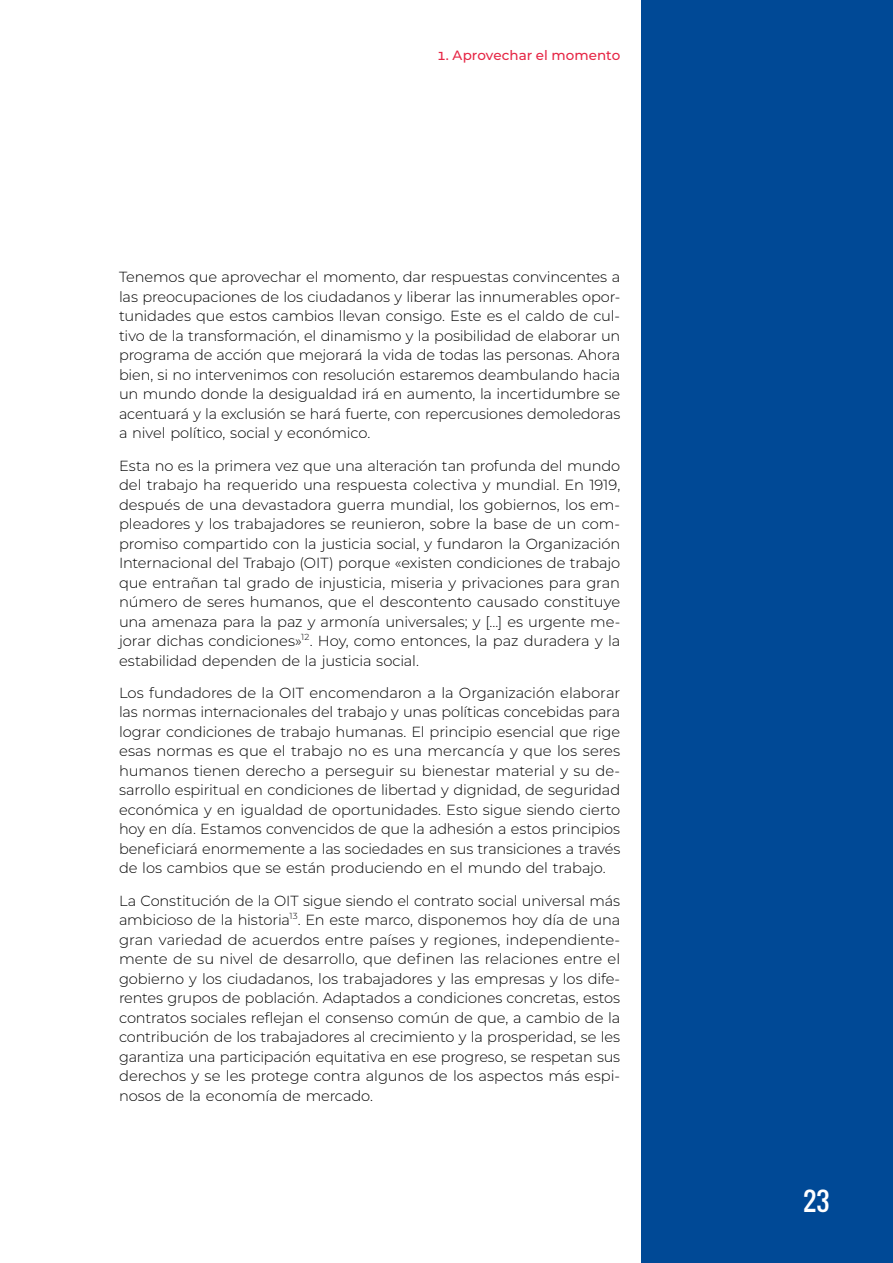
<style>
.page{position:relative;width:893px;height:1263px;background:#fff}
.page>*{position:absolute;margin:0;border:0;box-sizing:border-box;transform-origin:0 0}
.t1{font:25.5px "Oswald";color:#fff}
.t2{font:300 14.7px/19.5px "Montserrat";letter-spacing:-.01em;color:#000;text-align:justify}
.t3{font:500 13.5px "Montserrat";color:#e62645}
</style>
<div class="page">
<div style="left:641px;top:0;width:252px;height:1263px;background:#004996"></div>
<p class="t3" style="left:437px;top:46px;width:185px">1. Aprovechar el momento</p>
<p class="t2" style="left:119px;top:267px;width:503px">Tenemos que aprovechar el momento, dar respuestas convincentes a las preocupaciones de los ciudadanos y liberar las innumerables opor&shy;tunidades que estos cambios llevan consigo. Este es el caldo de cul&shy;tivo de la transformación, el dinamismo y la posibilidad de elaborar un programa de acción que mejorará la vida de todas las personas. Ahora bien, si no intervenimos con resolución estaremos deambulando hacia un mundo donde la desigualdad irá en aumento, la incertidumbre se acentuará y la exclusión se hará fuerte, con repercusiones demoledoras a nivel político, social y económico.</p>
<p class="t2" style="left:119px;top:455px;width:503px">Esta no es la primera vez que una alteración tan profunda del mundo del trabajo ha requerido una respuesta colectiva y mundial. En 1919, después de una devastadora guerra mundial, los gobiernos, los em&shy;pleadores y los trabajadores se reunieron, sobre la base de un com&shy;promiso compartido con la justicia social, y fundaron la Organización Internacional del Trabajo (OIT) porque «existen condiciones de trabajo que entrañan tal grado de injusticia, miseria y privaciones para gran número de seres humanos, que el descontento causado constituye una amenaza para la paz y armonía universales; y […] es urgente me&shy;jorar dichas condiciones»<sup>12</sup>. Hoy, como entonces, la paz duradera y la estabilidad dependen de la justicia social.</p>
<p class="t2" style="left:119px;top:682px;width:503px">Los fundadores de la OIT encomendaron a la Organización elaborar las normas internacionales del trabajo y unas políticas concebidas para lograr condiciones de trabajo humanas. El principio esencial que rige esas normas es que el trabajo no es una mercancía y que los seres humanos tienen derecho a perseguir su bienestar material y su de&shy;sarrollo espiritual en condiciones de libertad y dignidad, de seguridad económica y en igualdad de oportunidades. Esto sigue siendo cierto hoy en día. Estamos convencidos de que la adhesión a estos principios beneficiará enormemente a las sociedades en sus transiciones a través de los cambios que se están produciendo en el mundo del trabajo.</p>
<p class="t2" style="left:119px;top:890px;width:503px">La Constitución de la OIT sigue siendo el contrato social universal más ambicioso de la historia<sup>13</sup>. En este marco, disponemos hoy día de una gran variedad de acuerdos entre países y regiones, independiente&shy;mente de su nivel de desarrollo, que definen las relaciones entre el gobierno y los ciudadanos, los trabajadores y las empresas y los dife&shy;rentes grupos de población. Adaptados a condiciones concretas, estos contratos sociales reflejan el consenso común de que, a cambio de la contribución de los trabajadores al crecimiento y la prosperidad, se les garantiza una participación equitativa en ese progreso, se respetan sus derechos y se les protege contra algunos de los aspectos más espi&shy;nosos de la economía de mercado.</p>
<h1 class="t1" style="left:803px;top:1182px;width:27px">23</h1>
</div>
